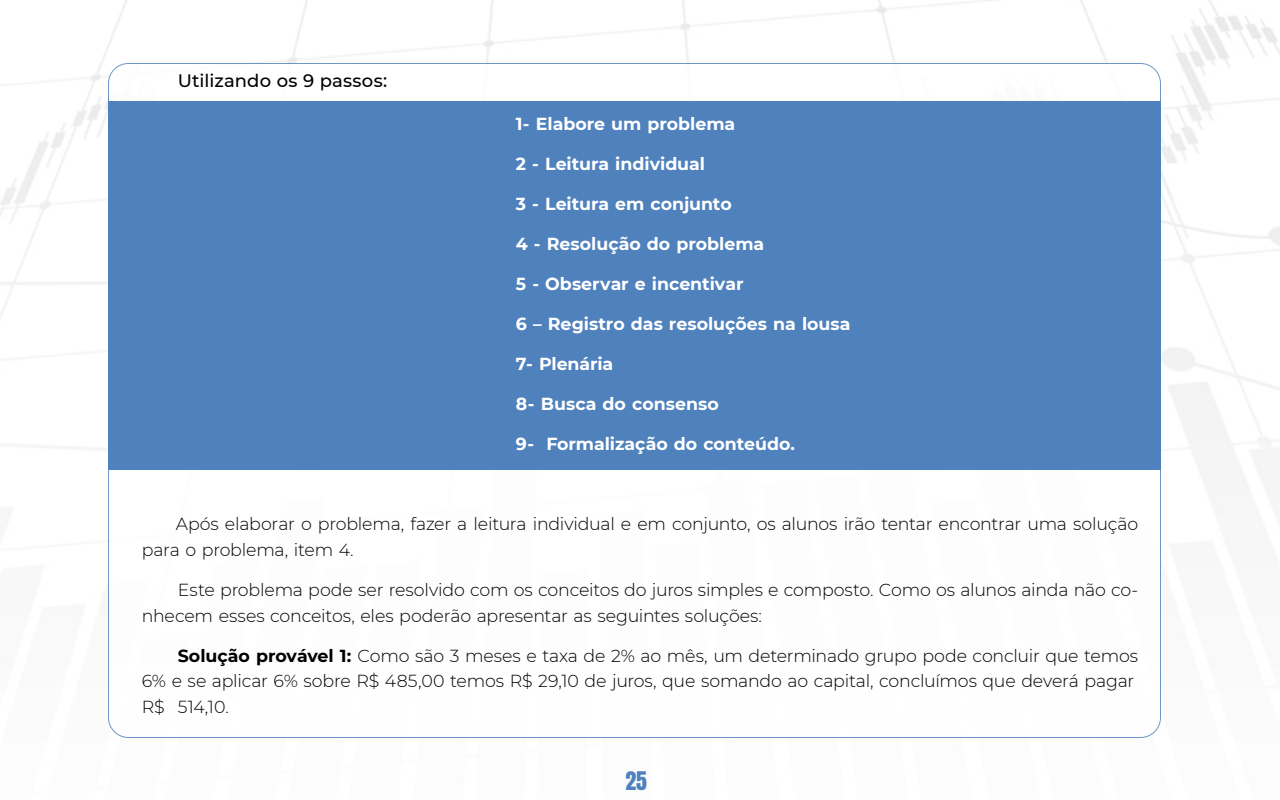
<style>
.page{position:relative;width:1280px;height:800px;background:#fff}
.page>*{position:absolute;margin:0;border:0;box-sizing:border-box;transform-origin:0 0}
.t1{font:21.8px "Anton";color:#4f81bd}
.t2{font:500 18px "Montserrat";letter-spacing:.01em;color:#000}
.t3{font:300 17.4px/25.8px "Montserrat";letter-spacing:-.01em;color:#000}
.t4{font:700 17.4px "Montserrat";letter-spacing:-.005em;color:#fff}
.s1{font-weight:700}
</style>
<div class="page">
<div style="left:108px;top:102px;width:1053px;height:368px;background:#4f81bd"></div>
<p class="t2" style="left:178px;top:68px;width:211px">Utilizando os 9 passos:</p>
<p class="t4" style="left:516px;top:112px;width:221px">1- Elabore um problema</p>
<p class="t4" style="left:516px;top:151px;width:191px">2 - Leitura individual</p>
<p class="t4" style="left:516px;top:191px;width:217px">3 - Leitura em conjunto</p>
<p class="t4" style="left:516px;top:231px;width:250px">4 - Resolução do problema</p>
<p class="t4" style="left:516px;top:271px;width:229px">5 - Observar e incentivar</p>
<p class="t4" style="left:516px;top:311px;width:336px">6 – Registro das resoluções na lousa</p>
<p class="t4" style="left:516px;top:351px;width:99px">7- Plenária</p>
<p class="t4" style="left:516px;top:391px;width:204px">8- Busca do consenso</p>
<p class="t4" style="left:516px;top:431px;width:281px">9- Formalização do conteúdo.</p>
<p class="t3" style="left:142px;top:510px;width:998px;text-indent:34px">Após elaborar o problema, fazer a leitura individual e em conjunto, os alunos irão tentar encontrar uma solução para o problema, item 4.</p>
<p class="t3" style="left:142px;top:576px;width:998px;text-indent:36px">Este problema pode ser resolvido com os conceitos do juros simples e composto. Como os alunos ainda não co&shy;nhecem esses conceitos, eles poderão apresentar as seguintes soluções:</p>
<p class="t3" style="left:142px;top:642px;width:998px;text-indent:36px"><span class="s1">Solução provável 1:</span> Como são 3 meses e taxa de 2% ao mês, um determinado grupo pode concluir que temos<br>6% e se aplicar 6% sobre R$ 485,00 temos R$ 29,10 de juros, que somando ao capital, concluímos que deverá pagar<br>R$ 514,10.</p>
<p class="t1" style="left:625px;top:770px;width:23px">25</p>
</div>
